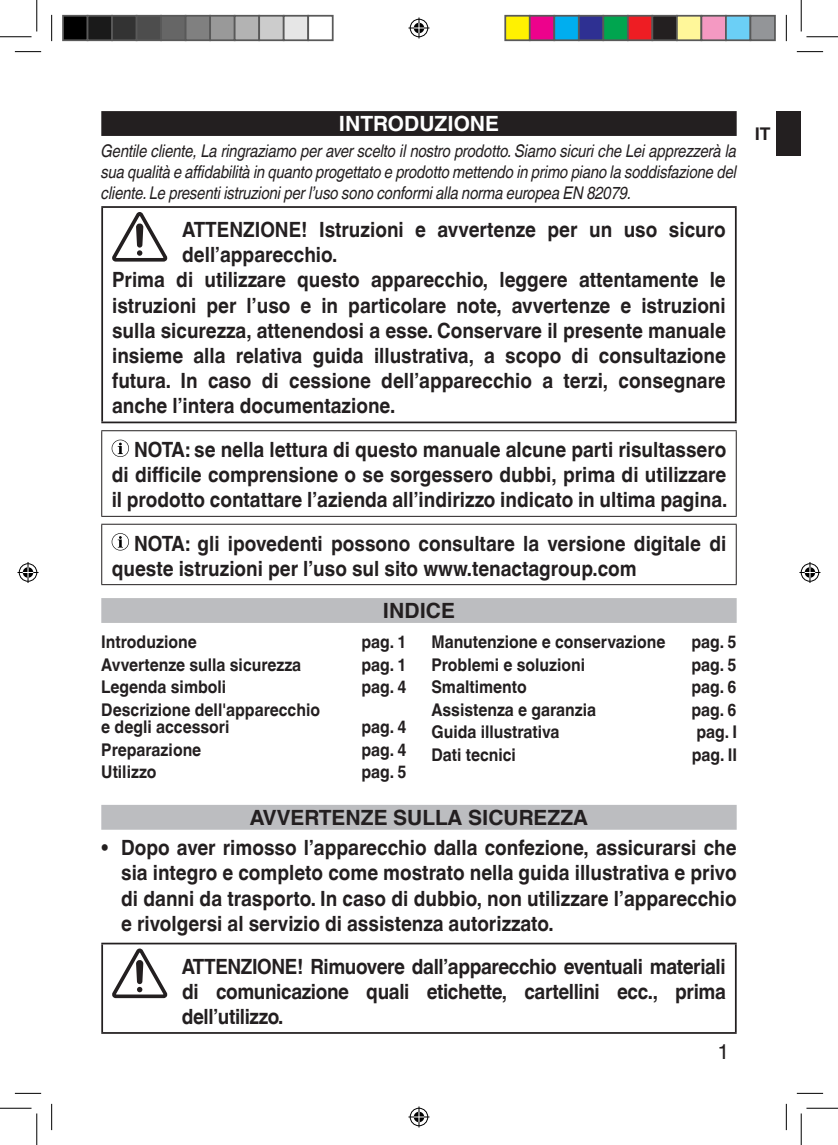
<style>
.page{position:relative;width:838px;height:1145px;background:#fff}
.page>*{position:absolute;margin:0;border:0;box-sizing:border-box;transform-origin:0 0}
.t1{font:700 21px/25.2px "Helvetica World";color:#231f20;text-align:justify;scale:.9 1}
.t2{font:700 21px "Helvetica World";color:#231f20}
.t3{font:700 21px "Helvetica World";color:#fff}
.t4{font:21px "Helvetica World";color:#231f20}
.t5{font:700 17.5px/17.5px "Helvetica World";color:#231f20;scale:.9 1}
.t6{font:italic 17.5px/21px "Helvetica World";letter-spacing:-.01em;color:#231f20;text-align:justify;scale:.85 1}
.t7{font:700 17.5px "Helvetica World";color:#231f20}
</style>
<div class="page">
<div style="left:776px;top:111px;width:25px;height:45px;background:#231f20"></div>
<div style="left:101px;top:805px;width:635px;height:25px;background:#bcbdc0"></div>
<hr style="left:101px;top:943px;width:635px;height:1px;background:#231f20">
<hr style="left:101px;top:944px;width:2px;height:88px;background:#231f20">
<hr style="left:734px;top:944px;width:2px;height:88px;background:#231f20">
<hr style="left:101px;top:1032px;width:635px;height:2px;background:#231f20">
<svg style="left:112px;top:949px;width:55px;height:49px"></svg>
<div style="left:101px;top:111px;width:635px;height:25px;background:#231f20"></div>
<div style="left:101px;top:598px;width:635px;height:25px;background:#bcbdc0"></div>
<hr style="left:101px;top:206px;width:635px;height:2px;background:#231f20">
<hr style="left:101px;top:208px;width:2px;height:214px;background:#231f20">
<hr style="left:734px;top:208px;width:2px;height:214px;background:#231f20">
<hr style="left:101px;top:422px;width:635px;height:1px;background:#231f20">
<svg style="left:112px;top:212px;width:55px;height:50px"></svg>
<hr style="left:101px;top:430px;width:635px;height:1px;background:#231f20">
<hr style="left:101px;top:431px;width:1px;height:85px;background:#231f20">
<hr style="left:735px;top:431px;width:1px;height:85px;background:#231f20">
<hr style="left:101px;top:516px;width:635px;height:1px;background:#231f20">
<svg style="left:112px;top:440px;width:17px;height:17px"></svg>
<hr style="left:101px;top:524px;width:635px;height:1px;background:#231f20">
<hr style="left:101px;top:525px;width:1px;height:59px;background:#231f20">
<hr style="left:735px;top:525px;width:1px;height:59px;background:#231f20">
<hr style="left:101px;top:584px;width:635px;height:1px;background:#231f20">
<svg style="left:112px;top:533px;width:17px;height:18px"></svg>
<svg style="left:15px;top:51px;width:26px;height:1px"></svg>
<svg style="left:796px;top:51px;width:27px;height:1px"></svg>
<svg style="left:15px;top:1093px;width:26px;height:1px"></svg>
<svg style="left:796px;top:1093px;width:27px;height:1px"></svg>
<svg style="left:51px;top:15px;width:1px;height:26px"></svg>
<svg style="left:51px;top:1104px;width:1px;height:26px"></svg>
<svg style="left:786px;top:15px;width:1px;height:26px"></svg>
<svg style="left:786px;top:1104px;width:1px;height:26px"></svg>
<hr style="left:0;top:36px;width:32px;height:1px;background:#000">
<hr style="left:806px;top:36px;width:31px;height:1px;background:#000">
<hr style="left:0;top:1108px;width:32px;height:1px;background:#000">
<hr style="left:806px;top:1108px;width:31px;height:1px;background:#000">
<hr style="left:36px;top:0;width:1px;height:31px;background:#000">
<hr style="left:36px;top:1113px;width:1px;height:32px;background:#000">
<hr style="left:800px;top:0;width:1px;height:31px;background:#000">
<hr style="left:800px;top:1113px;width:1px;height:32px;background:#000">
<svg style="left:408px;top:18px;width:21px;height:21px"></svg>
<svg style="left:408px;top:1106px;width:21px;height:21px"></svg>
<svg style="left:18px;top:562px;width:21px;height:21px"></svg>
<svg style="left:799px;top:562px;width:21px;height:21px"></svg>
<div style="left:63px;top:16px;width:25px;height:24px;background:#000"></div>
<div style="left:62px;top:15px;width:26px;height:26px;border:2px solid #595959"></div>
<div style="left:88px;top:16px;width:24px;height:24px;background:#1a1a1a"></div>
<div style="left:87px;top:15px;width:26px;height:26px;border:2px solid #595959"></div>
<div style="left:112px;top:16px;width:25px;height:24px;background:#333"></div>
<div style="left:111px;top:15px;width:26px;height:26px;border:2px solid #595959"></div>
<div style="left:137px;top:16px;width:24px;height:24px;background:#4d4d4d"></div>
<div style="left:136px;top:15px;width:26px;height:26px;border:2px solid #595959"></div>
<div style="left:161px;top:16px;width:25px;height:24px;background:#666"></div>
<div style="left:160px;top:15px;width:26px;height:26px;border:2px solid #595959"></div>
<div style="left:186px;top:16px;width:24px;height:24px;background:#808080"></div>
<div style="left:185px;top:15px;width:26px;height:26px;border:2px solid #595959"></div>
<div style="left:210px;top:16px;width:25px;height:24px;background:#999"></div>
<div style="left:209px;top:15px;width:26px;height:26px;border:2px solid #595959"></div>
<div style="left:235px;top:16px;width:24px;height:24px;background:#b3b3b3"></div>
<div style="left:234px;top:15px;width:26px;height:26px;border:2px solid #595959"></div>
<div style="left:259px;top:16px;width:25px;height:24px;background:#ccc"></div>
<div style="left:258px;top:15px;width:26px;height:26px;border:2px solid #595959"></div>
<div style="left:284px;top:16px;width:24px;height:24px;background:#e6e6e6"></div>
<div style="left:283px;top:15px;width:26px;height:26px;border:2px solid #595959"></div>
<div style="left:307px;top:15px;width:26px;height:26px;border:2px solid #595959"></div>
<div style="left:505px;top:16px;width:24px;height:24px;background:#fff101"></div>
<div style="left:504px;top:15px;width:26px;height:26px;border:2px solid #595959"></div>
<div style="left:529px;top:16px;width:25px;height:24px;background:#ed028c"></div>
<div style="left:529px;top:15px;width:26px;height:26px;border:2px solid #595959"></div>
<div style="left:554px;top:16px;width:24px;height:24px;background:#00aeef"></div>
<div style="left:553px;top:15px;width:26px;height:26px;border:2px solid #595959"></div>
<div style="left:578px;top:16px;width:25px;height:24px;background:#2e3092"></div>
<div style="left:578px;top:15px;width:26px;height:26px;border:2px solid #595959"></div>
<div style="left:603px;top:16px;width:24px;height:24px;background:#00a54f"></div>
<div style="left:602px;top:15px;width:26px;height:26px;border:2px solid #595959"></div>
<div style="left:627px;top:16px;width:25px;height:24px;background:#ee1d23"></div>
<div style="left:627px;top:15px;width:26px;height:26px;border:2px solid #595959"></div>
<div style="left:652px;top:16px;width:24px;height:24px;background:#231f20"></div>
<div style="left:651px;top:15px;width:26px;height:26px;border:2px solid #595959"></div>
<div style="left:676px;top:16px;width:25px;height:24px;background:#fff79a"></div>
<div style="left:676px;top:15px;width:26px;height:26px;border:2px solid #595959"></div>
<div style="left:701px;top:16px;width:24px;height:24px;background:#f499c2"></div>
<div style="left:700px;top:15px;width:26px;height:26px;border:2px solid #595959"></div>
<div style="left:725px;top:16px;width:25px;height:24px;background:#6bcff6"></div>
<div style="left:725px;top:15px;width:26px;height:26px;border:2px solid #595959"></div>
<div style="left:750px;top:16px;width:24px;height:24px;background:#939598"></div>
<div style="left:749px;top:15px;width:26px;height:26px;border:2px solid #595959"></div>
<p class="t3" style="left:339px;top:112px;width:162px">INTRODUZIONE</p>
<p class="t6" style="left:101px;top:141px;width:749px">Gentile cliente, La ringraziamo per aver scelto il nostro prodotto. Siamo sicuri che Lei apprezzerà la sua qualità e affidabilità in quanto progettato e prodotto mettendo in primo piano la soddisfazione del cliente. Le presenti istruzioni per l’uso sono conformi alla norma europea EN 82079.</p>
<p class="t1" style="left:182px;top:217px;width:605px">ATTENZIONE! Istruzioni e avvertenze per un uso sicuro</p>
<p class="t1" style="left:182px;top:242px;width:174px">dell’apparecchio.</p>
<p class="t1" style="left:112px;top:268px;width:683px">Prima di utilizzare questo apparecchio, leggere attentamente le</p>
<p class="t1" style="left:112px;top:293px;width:683px">istruzioni per l’uso e in particolare note, avvertenze e istruzioni</p>
<p class="t1" style="left:112px;top:318px;width:683px">sulla sicurezza, attenendosi a esse. Conservare il presente manuale</p>
<p class="t1" style="left:112px;top:343px;width:683px">insieme alla relativa guida illustrativa, a scopo di consultazione</p>
<p class="t1" style="left:112px;top:368px;width:683px">futura. In caso di cessione dell’apparecchio a terzi, consegnare</p>
<p class="t1" style="left:112px;top:394px;width:316px">anche l’intera documentazione.</p>
<p class="t1" style="left:112px;top:437px;width:685px;text-indent:22px">NOTA: se nella lettura di questo manuale alcune parti risultassero di difficile comprensione o se sorgessero dubbi, prima di utilizzare il prodotto contattare l’azienda all’indirizzo indicato in ultima pagina.</p>
<p class="t1" style="left:112px;top:531px;width:684px;text-indent:22px">NOTA: gli ipovedenti possono consultare la versione digitale di queste istruzioni per l’uso sul sito www.tenactagroup.com</p>
<p class="t2" style="left:383px;top:599px;width:74px">INDICE</p>
<p class="t5" style="left:101px;top:634px;width:107px">Introduzione</p>
<p class="t5" style="left:361px;top:634px;width:52px">pag. 1</p>
<p class="t5" style="left:101px;top:656px;width:224px">Avvertenze sulla sicurezza</p>
<p class="t5" style="left:361px;top:656px;width:52px">pag. 1</p>
<p class="t5" style="left:101px;top:678px;width:140px">Legenda simboli</p>
<p class="t5" style="left:361px;top:678px;width:52px">pag. 4</p>
<p class="t5" style="left:101px;top:701px;width:244px">Descrizione dell'apparecchio e degli accessori</p>
<p class="t5" style="left:431px;top:633px;width:262px">Manutenzione e conservazione</p>
<p class="t5" style="left:691px;top:633px;width:52px">pag. 5</p>
<p class="t5" style="left:431px;top:656px;width:172px">Problemi e soluzioni</p>
<p class="t5" style="left:691px;top:656px;width:52px">pag. 5</p>
<p class="t5" style="left:431px;top:678px;width:107px">Smaltimento</p>
<p class="t5" style="left:691px;top:678px;width:52px">pag. 6</p>
<p class="t5" style="left:431px;top:701px;width:184px">Assistenza e garanzia</p>
<p class="t5" style="left:691px;top:701px;width:52px">pag. 6</p>
<p class="t5" style="left:431px;top:723px;width:144px">Guida illustrativa</p>
<p class="t5" style="left:696px;top:723px;width:47px">pag. I</p>
<p class="t5" style="left:431px;top:746px;width:95px">Dati tecnici</p>
<p class="t5" style="left:691px;top:746px;width:52px">pag. II</p>
<p class="t5" style="left:361px;top:718px;width:52px">pag. 4</p>
<p class="t5" style="left:101px;top:741px;width:113px">Preparazione</p>
<p class="t5" style="left:361px;top:741px;width:52px">pag. 4</p>
<p class="t5" style="left:101px;top:763px;width:63px">Utilizzo</p>
<p class="t5" style="left:361px;top:763px;width:52px">pag. 5</p>
<p class="t2" style="left:250px;top:806px;width:339px">AVVERTENZE SULLA SICUREZZA</p>
<p class="t1" style="left:121px;top:835px;width:685px;text-indent:-20px">• Dopo aver rimosso l’apparecchio dalla confezione, assicurarsi che sia integro e completo come mostrato nella guida illustrativa e privo di danni da trasporto. In caso di dubbio, non utilizzare l’apparecchio e rivolgersi al servizio di assistenza autorizzato.</p>
<p class="t1" style="left:182px;top:954px;width:606px">ATTENZIONE! Rimuovere dall’apparecchio eventuali materiali di comunicazione quali etichette, cartellini ecc., prima dell’utilizzo.</p>
<p class="t4" style="left:717px;top:1039px;width:13px">1</p>
<p class="t7" style="left:754px;top:123px;width:17px">IT</p>
</div>
